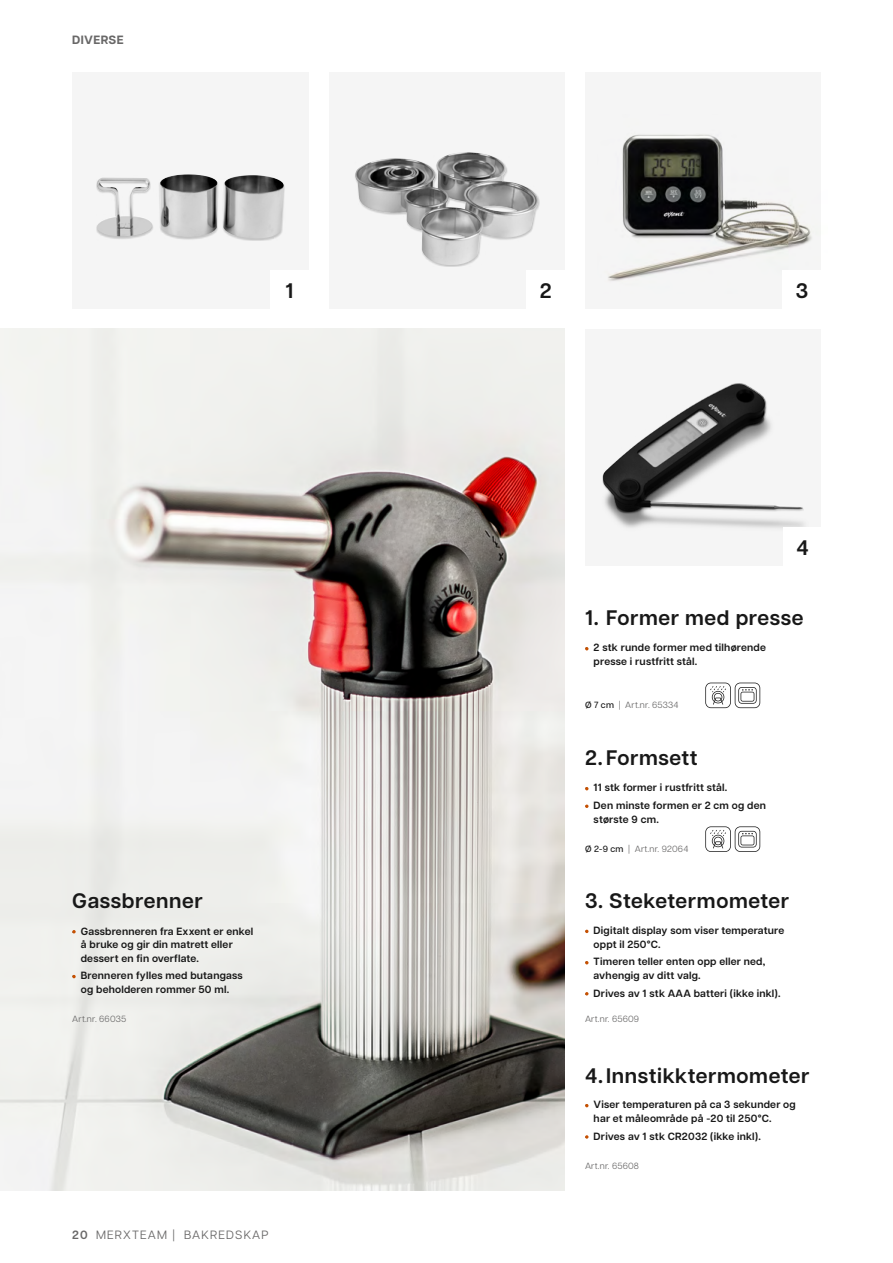
<style>
.page{position:relative;width:893px;height:1263px;background:#fff}
.page>*{position:absolute;margin:0;border:0;box-sizing:border-box;transform-origin:0 0}
.t1{font:600 21px "Articulat CF";letter-spacing:.03em;color:#181818}
.t2{font:12px "Articulat CF";letter-spacing:.1em;color:#696868}
.t3{font:700 12px "Articulat CF";letter-spacing:.03em;color:#696868}
.t4{font:600 10.5px/13.5px "Articulat CF";letter-spacing:.02em;color:#181818}
.t5{font:9px "Articulat CF";letter-spacing:.02em;color:#696868}
.s1{font-weight:600}
.s2{font-weight:500;color:#181818}
</style>
<div class="page">
<div style="left:72px;top:72px;width:236px;height:236px;background:#f5f5f5"></div>
<div style="left:329px;top:72px;width:236px;height:236px;background:#f5f5f5"></div>
<div style="left:585px;top:72px;width:236px;height:236px;background:#f5f5f5"></div>
<div style="left:585px;top:329px;width:236px;height:237px;background:#f5f5f5"></div>
<img style="left:0;top:329px;width:565px;height:862px">
<img style="left:608px;top:134px;width:204px;height:147px">
<img style="left:611px;top:383px;width:193px;height:145px">
<div style="left:96px;top:175px;width:189px;height:66px;background:#000;opacity:.2"></div>
<img style="left:96px;top:174px;width:188px;height:66px">
<img style="left:355px;top:152px;width:185px;height:114px">
<img style="left:609px;top:136px;width:200px;height:141px">
<div style="left:602px;top:384px;width:202px;height:130px;background:#000;opacity:.2"></div>
<img style="left:603px;top:384px;width:199px;height:127px">
<svg style="left:585px;top:1135px;width:3px;height:4px"></svg>
<div style="left:270px;top:270px;width:39px;height:39px;background:#fff"></div>
<div style="left:527px;top:270px;width:38px;height:39px;background:#fff"></div>
<div style="left:783px;top:270px;width:38px;height:39px;background:#fff"></div>
<div style="left:783px;top:527px;width:39px;height:39px;background:#fff"></div>
<svg style="left:705px;top:683px;width:55px;height:25px"></svg>
<svg style="left:705px;top:826px;width:55px;height:26px"></svg>
<svg style="left:72px;top:930px;width:4px;height:3px"></svg>
<svg style="left:72px;top:975px;width:4px;height:3px"></svg>
<p class="t3" style="left:72px;top:31px;width:53px">DIVERSE</p>
<h1 class="t1" style="left:285px;top:275px;width:10px">1</h1>
<h1 class="t1" style="left:540px;top:275px;width:13px">2</h1>
<h1 class="t1" style="left:796px;top:275px;width:14px">3</h1>
<h1 class="t1" style="left:72px;top:885px;width:132px">Gassbrenner</h1>
<p class="t4" style="left:81px;top:924px;width:174px;text-indent:-9px">• Gassbrenneren fra Exxent er enkel å bruke og gir din matrett eller dessert en fin overflate.</p>
<p class="t4" style="left:72px;top:969px;width:172px;text-align:center">• Brenneren fylles med butangass og beholderen rommer 50 ml.</p>
<p class="t5" style="left:72px;top:1012px;width:55px">Art.nr. 66035</p>
<p class="t2" style="left:72px;top:1226px;width:198px"><span class="s1">20</span> MERXTEAM | BAKREDSKAP</p>
<h1 class="t1" style="left:796px;top:532px;width:14px">4</h1>
<h1 class="t1" style="left:585px;top:602px;width:220px">1. Former med presse</h1>
<p class="t4" style="left:594px;top:641px;width:174px;text-indent:-9px">• 2 stk runde former med tilhørende presse i rustfritt stål.</p>
<p class="t5" style="left:585px;top:698px;width:95px"><span class="s2">Ø 7 cm</span> | Art.nr. 65334</p>
<h1 class="t1" style="left:585px;top:742px;width:114px">2. Formsett</h1>
<p class="t4" style="left:585px;top:780px;width:144px">• 11 stk former i rustfritt stål.</p>
<p class="t4" style="left:594px;top:798px;width:174px;text-indent:-9px">• Den minste formen er 2 cm og den største 9 cm.</p>
<p class="t5" style="left:585px;top:842px;width:105px"><span class="s2">Ø 2-9 cm</span> | Art.nr. 92064</p>
<h1 class="t1" style="left:585px;top:885px;width:206px">3. Steketermometer</h1>
<p class="t4" style="left:594px;top:923px;width:192px;text-indent:-9px">• Digitalt display som viser temperature oppt il 250°C.</p>
<p class="t4" style="left:594px;top:954px;width:173px;text-indent:-9px">• Timeren teller enten opp eller ned, avhengig av ditt valg.</p>
<p class="t4" style="left:585px;top:986px;width:197px">• Drives av 1 stk AAA batteri (ikke inkl).</p>
<p class="t5" style="left:585px;top:1012px;width:56px">Art.nr. 65609</p>
<h1 class="t1" style="left:585px;top:1060px;width:226px">4. Innstikktermometer</h1>
<p class="t4" style="left:594px;top:1098px;width:204px;text-indent:-9px">• Viser temperaturen på ca 3 sekunder og har et måleområde på -20 til 250°C.</p>
<p class="t4" style="left:585px;top:1129px;width:177px">• Drives av 1 stk CR2032 (ikke inkl).</p>
<p class="t5" style="left:585px;top:1160px;width:55px">Art.nr. 65608</p>
</div>
